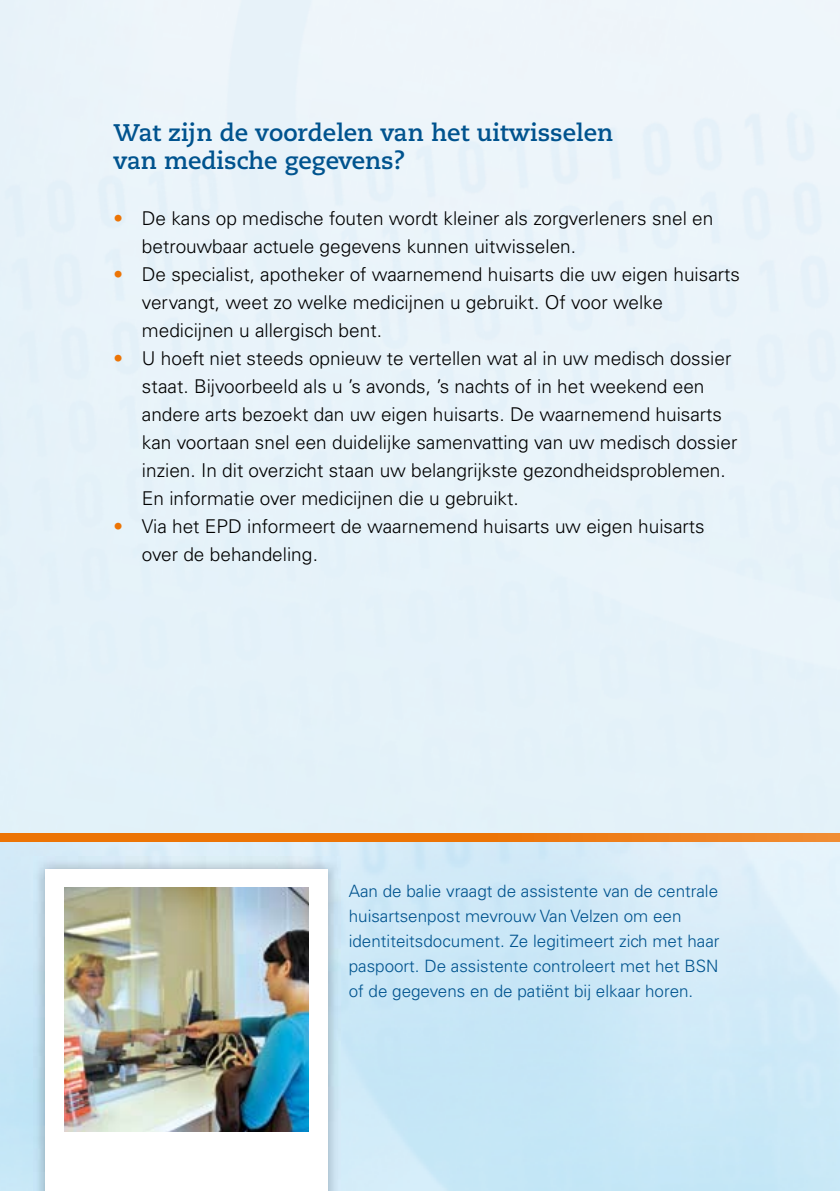
<style>
.page{position:relative;width:840px;height:1191px;background:#fff}
.page>*{position:absolute;margin:0;border:0;box-sizing:border-box;transform-origin:0 0}
.t1{font:700 24px/28px "Caecilia";color:#00538e}
.t2{font:300 19px/28px "Univers";color:#000}
.t3{font:300 19px "Univers";color:#ec7405}
.t4{font:300 17px/25px "Univers";color:#00538e}
</style>
<div class="page">
<div style="left:0;top:0;width:420px;height:483px;background:#e9f3f9"></div>
<div style="left:759px;top:349px;width:80px;height:484px;background:#e8f3f9"></div>
<div style="left:283px;top:405px;width:545px;height:428px;background:#e5f2f9"></div>
<div style="left:0;top:483px;width:329px;height:350px;background:#e4f2f9"></div>
<div style="left:272px;top:810px;width:148px;height:23px;background:#e2f1f9"></div>
<img style="left:0;top:841px;width:839px;height:64px">
<svg style="left:0;top:833px;width:839px;height:8px;background:#ed790f"></svg>
<img style="left:33px;top:856px;width:307px;height:335px">
<div style="left:45px;top:869px;width:283px;height:322px;background:#fff"></div>
<img style="left:64px;top:887px;width:244px;height:244px">
<p class="t1" style="left:113px;top:119px;width:500px">Wat zijn de voordelen van het uitwisselen van medische gegevens?</p>
<p class="t2" style="left:142px;top:204px;width:599px">De kans op medische fouten wordt kleiner als zorgverleners snel en betrouwbaar actuele gegevens kunnen uitwisselen.<br>De specialist, apotheker of waarnemend huisarts die uw eigen huisarts vervangt, weet zo welke medicijnen u gebruikt. Of voor welke medicijnen u allergisch bent.<br>U hoeft niet steeds opnieuw te vertellen wat al in uw medisch dossier staat. Bijvoorbeeld als u ’s avonds, ’s nachts of in het weekend een andere arts bezoekt dan uw eigen huisarts. De waarnemend huisarts kan voortaan snel een duidelijke samenvatting van uw medisch dossier inzien. In dit overzicht staan uw belangrijkste gezondheidsproblemen.<br>En informatie over medicijnen die u gebruikt.<br>Via het EPD informeert de waarnemend huisarts uw eigen huisarts over de behandeling.</p>
<p class="t3" style="left:113px;top:207px;width:11px">•</p>
<p class="t3" style="left:113px;top:263px;width:11px">•</p>
<p class="t3" style="left:113px;top:347px;width:11px">•</p>
<p class="t3" style="left:113px;top:515px;width:11px">•</p>
<p class="t4" style="left:348px;top:878px;width:372px">Aan de balie vraagt de assistente van de centrale huisartsenpost mevrouw Van Velzen om een identiteitsdocument. Ze legitimeert zich met haar paspoort. De assistente controleert met het BSN of de gegevens en de patiënt bij elkaar horen.</p>
</div>
